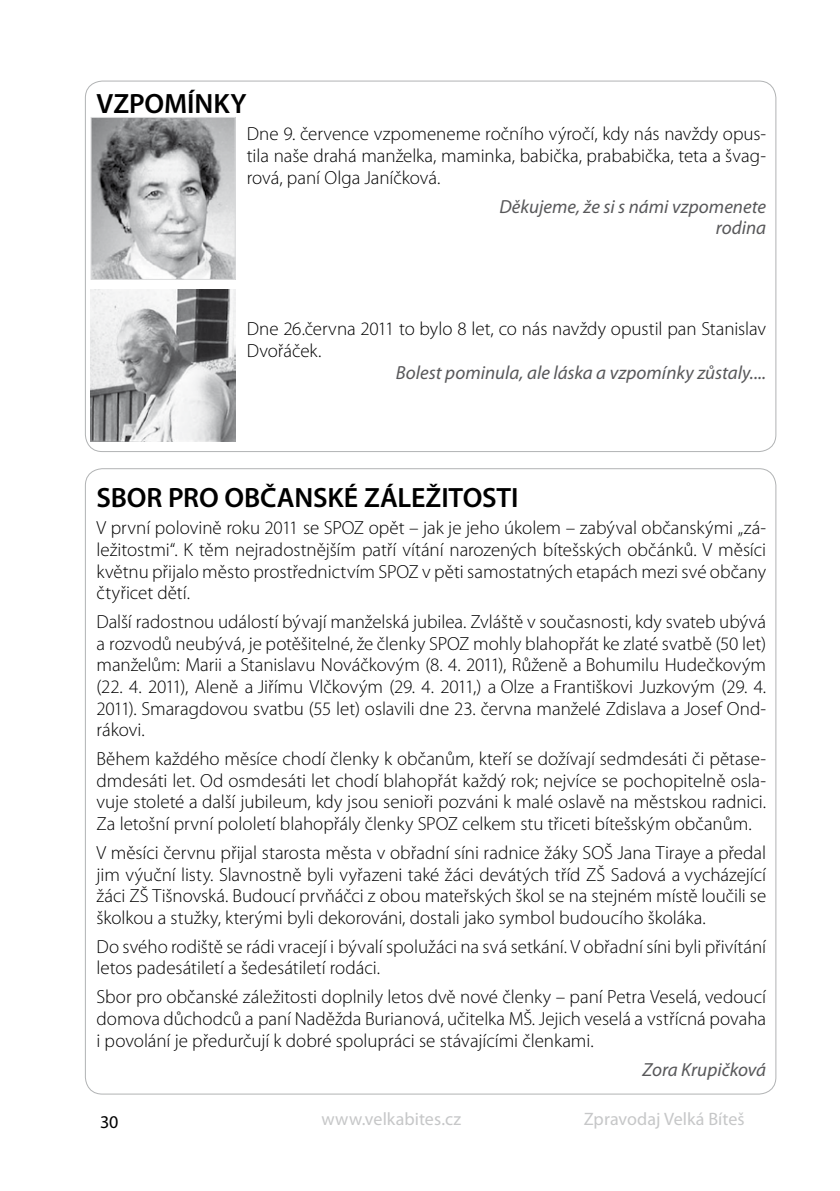
<style>
.page{position:relative;width:840px;height:1191px;background:#fff}
.page>*{position:absolute;margin:0;border:0;box-sizing:border-box;transform-origin:0 0}
.t1{font:600 28px "Myriad Pro";letter-spacing:-.005em;color:#000}
.t2{font:300 19px/21.6px "Myriad Pro";color:#000;text-align:justify}
.t3{font:italic 19px/21.6px "Myriad Pro";color:#58585a;text-align:right}
.t4{font:18px "Myriad Pro";letter-spacing:.005em;color:#c6c7c8}
.t5{font:18px "Myriad Pro";color:#000}
</style>
<div class="page">
<img style="left:93px;top:119px;width:140px;height:159px">
<div style="left:91px;top:117px;width:144px;height:163px;border:1px solid #d9dadb"></div>
<img style="left:91px;top:289px;width:144px;height:152px">
<h1 class="t1" style="left:96px;top:86px;width:151px">VZPOMÍNKY</h1>
<p class="t2" style="left:247px;top:124px;width:520px">Dne 9. července vzpomeneme ročního výročí, kdy nás navždy opus&shy;tila naše drahá manželka, maminka, babička, prababička, teta a švag&shy;rová, paní Olga Janíčková.</p>
<p class="t3" style="left:499px;top:195px;width:268px">Děkujeme, že si s námi vzpomenete rodina</p>
<p class="t2" style="left:247px;top:319px;width:520px">Dne 26.června 2011 to bylo 8 let, co nás navždy opustil pan Stanislav<br>Dvořáček.</p>
<p class="t3" style="left:395px;top:361px;width:371px">Bolest pominula, ale láska a vzpomínky zůstaly....</p>
<h1 class="t1" style="left:96px;top:480px;width:423px">SBOR PRO OBČANSKÉ ZÁLEŽITOSTI</h1>
<p class="t2" style="left:96px;top:517px;width:670px">V první polovině roku 2011 se SPOZ opět – jak je jeho úkolem – zabýval občanskými „zá&shy;ležitostmi“. K těm nejradostnějším patří vítání narozených bítešských občánků. V měsíci květnu přijalo město prostřednictvím SPOZ v pěti samostatných etapách mezi své občany čtyřicet dětí.</p>
<p class="t2" style="left:96px;top:611px;width:671px">Další radostnou událostí bývají manželská jubilea. Zvláště v současnosti, kdy svateb ubývá a rozvodů neubývá, je potěšitelné, že členky SPOZ mohly blahopřát ke zlaté svatbě (50 let) manželům: Marii a Stanislavu Nováčkovým (8. 4. 2011), Růženě a Bohumilu H udečkovým (22. 4. 2011), Aleně a Jiřímu Vlčkovým (29. 4. 2011,) a O lze a Františkovi Juzkovým (29. 4.<br>2011). Smaragdovou svatbu (55 let) oslavili dne 23. června manželé Zdislava a Josef Ond&shy;rákovi.</p>
<p class="t2" style="left:96px;top:748px;width:670px">Během každého měsíce chodí členky k občanům, kteří se dožívají sedmdesáti či pětase&shy;dmdesáti let. Od osmdesáti let chodí blahopřát každý rok; nejvíce se pochopitelně osla&shy;vuje stoleté a další jubileum, kdy jsou senioři pozváni k malé oslavě na městskou radnici.<br>Za letošní první pololetí blahopřály členky SPOZ celkem stu třiceti bítešským občanům.</p>
<p class="t2" style="left:96px;top:842px;width:670px">V měsíci červnu přijal starosta města v obřadní síni radnice žáky SOŠ Jana Tiraye a předal jim výuční listy. Slavnostně byli vyřazeni také žáci devátých tříd ZŠ Sadová a vycházející žáci ZŠ Tišnovská. Budoucí prvňáčci z obou mateřských škol se na stejném místě loučili se školkou a stužky, kterými byli dekorováni, dostali jako symbol budoucího školáka.</p>
<p class="t2" style="left:96px;top:936px;width:670px">Do svého rodiště se rádi vracejí i bývalí spolužáci na svá setkání. V obřadní síni byli přivítání letos padesátiletí a šedesátiletí rodáci.</p>
<p class="t2" style="left:96px;top:986px;width:670px">Sbor pro občanské záležitosti doplnily letos dvě nové členky – paní Petra Veselá, vedoucí domova důchodců a paní Naděžda Burianová, učitelka MŠ. Jejich veselá a vstřícná povaha i povolání je předurčují k dobré spolupráci se stávajícími členkami.</p>
<p class="t3" style="left:642px;top:1058px;width:125px">Zora Krupičková</p>
<p class="t5" style="left:100px;top:1110px;width:20px">30</p>
<p class="t4" style="left:321px;top:1107px;width:141px">www.velkabites.cz</p>
<p class="t4" style="left:583px;top:1107px;width:162px">Zpravodaj Velká Bíteš</p>
</div>
